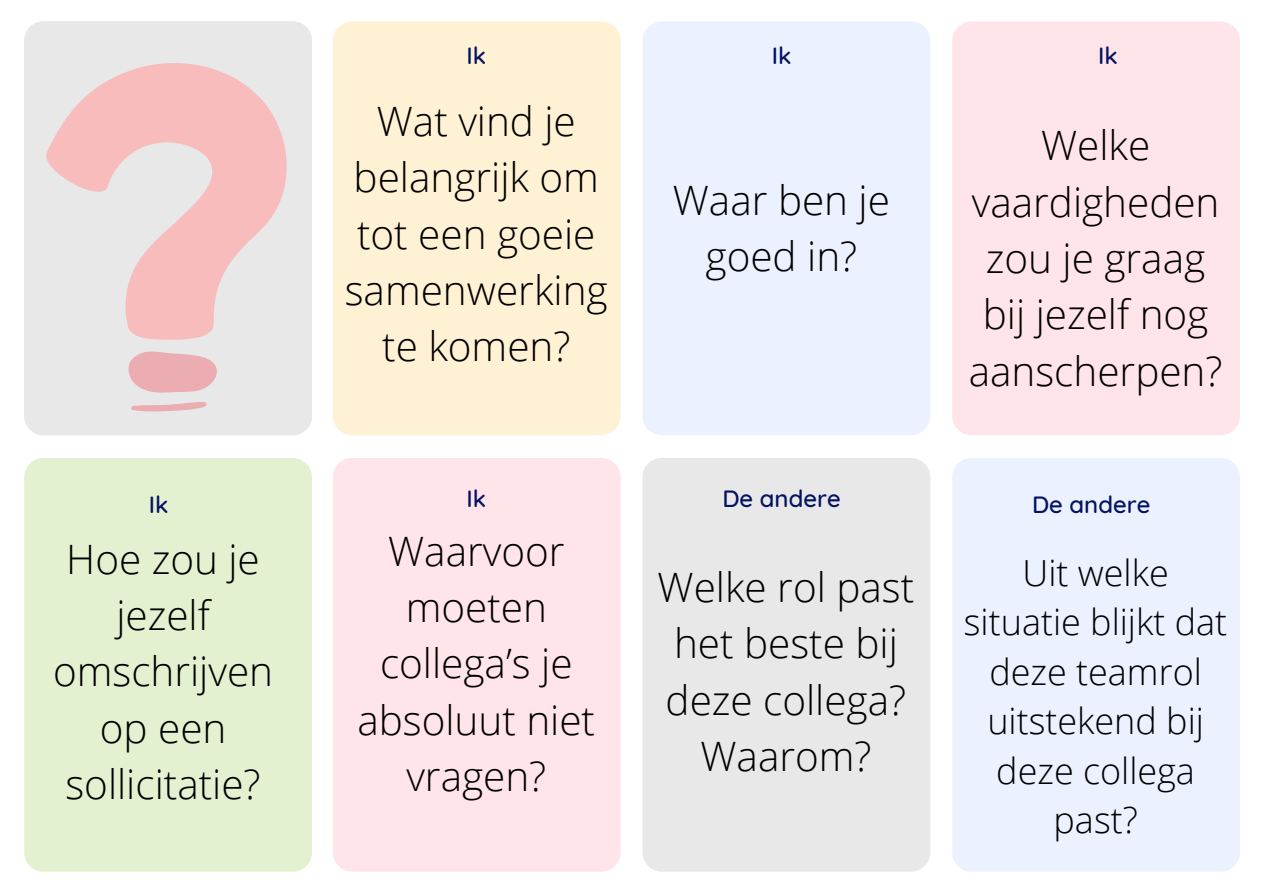
<style>
.page{position:relative;width:1263px;height:894px;background:#fff}
.page>*{position:absolute;margin:0;border:0;box-sizing:border-box;transform-origin:0 0}
.t1{font:300 40.5px/56.2px "Open Sans";color:#000;text-align:center}
.t2{font:300 36px/49.5px "Open Sans";color:#000;text-align:center}
.t3{font:500 24px "Quicksand";color:#041461}
</style>
<div class="page">
<div style="left:24px;top:21px;width:288px;height:414px;background:#e8e8e8"></div>
<div style="left:24px;top:458px;width:288px;height:413px;background:#e4f1d1"></div>
<div style="left:333px;top:21px;width:288px;height:414px;background:#fff2d4"></div>
<div style="left:333px;top:458px;width:288px;height:413px;background:#ffe4e9"></div>
<div style="left:643px;top:21px;width:287px;height:414px;background:#ecf1ff"></div>
<div style="left:642px;top:458px;width:288px;height:413px;background:#e8e8e8"></div>
<div style="left:952px;top:21px;width:288px;height:414px;background:#ffe4e9"></div>
<div style="left:952px;top:458px;width:288px;height:413px;background:#ecf1ff"></div>
<svg style="left:39px;top:55px;width:258px;height:286px;background:#efd3d3"></svg>
<svg style="left:127px;top:351px;width:97px;height:61px;background:#e9c5c8"></svg>
<p class="t3" style="left:467px;top:40px;width:21px">Ik</p>
<p class="t3" style="left:772px;top:40px;width:21px">Ik</p>
<p class="t3" style="left:1098px;top:40px;width:21px">Ik</p>
<p class="t1" style="left:345px;top:92px;width:264px">Wat vind je belangrijk om tot een goeie samenwerking te komen?</p>
<p class="t1" style="left:673px;top:171px;width:219px">Waar ben je goed in?</p>
<p class="t1" style="left:969px;top:116px;width:255px">Welke vaardigheden zou je graag bij jezelf nog aanscherpen?</p>
<p class="t3" style="left:149px;top:488px;width:21px">Ik</p>
<p class="t3" style="left:467px;top:483px;width:21px">Ik</p>
<p class="t3" style="left:722px;top:483px;width:120px">De andere</p>
<p class="t3" style="left:1032px;top:488px;width:120px">De andere</p>
<p class="t1" style="left:53px;top:530px;width:221px">Hoe zou je jezelf omschrijven op een sollicitatie?</p>
<p class="t1" style="left:357px;top:522px;width:239px">Waarvoor moeten collega’s je absoluut niet vragen?</p>
<p class="t1" style="left:658px;top:558px;width:258px">Welke rol past het beste bij deze collega?<br>Waarom?</p>
<p class="t2" style="left:964px;top:546px;width:265px">Uit welke situatie blijkt dat deze teamrol uitstekend bij deze collega past?</p>
</div>
